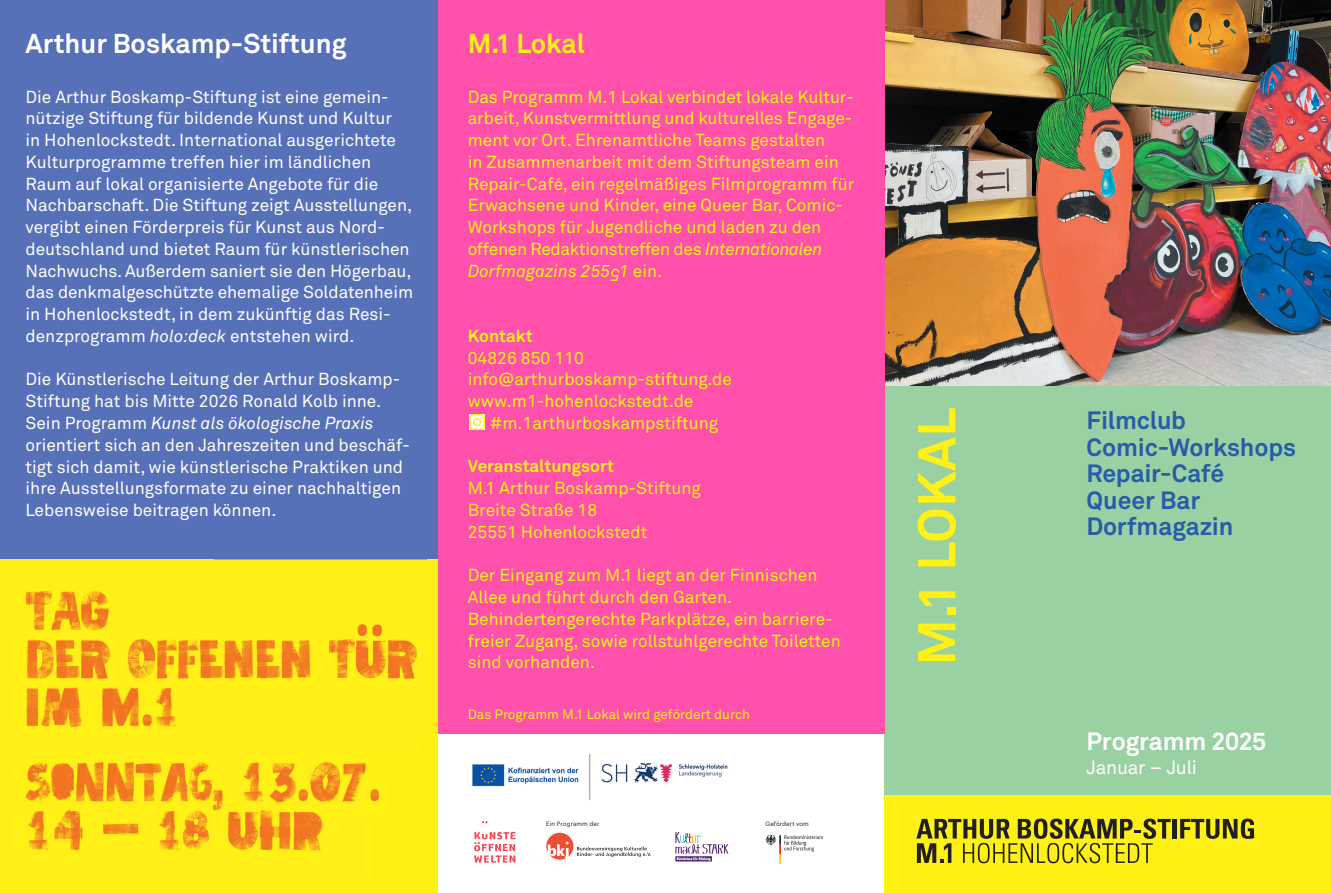
<style>
.page{position:relative;width:1331px;height:893px;background:#fff}
.page>*{position:absolute;margin:0;border:0;box-sizing:border-box;transform-origin:0 0}
.t1{font:700 52.5px "Akkurat Std";letter-spacing:.01em;color:#fff116}
.t2{font:700 27px "Akkurat Std";color:#fff}
.t3{font:700 27px "Akkurat Std";letter-spacing:-.005em;color:#fff116}
.t4{font:700 24.75px/26.4px "Akkurat Std";letter-spacing:-.005em;color:#275caa}
.t5{font:700 24.75px "Akkurat Std";letter-spacing:-.01em;color:#fff}
.t6{font:18.9px "Akkurat Std";letter-spacing:-.01em;color:#fff}
.t7{font:17.25px/21.8px "Akkurat Std";color:#fff}
.t8{font:17.25px/21.8px "Akkurat Std";color:#fff116}
.t9{font:700 17.25px "Akkurat Std";color:#fff116}
.t10{font:13.5px "Akkurat Std";color:#fff116}
.t11{font:6.15px "Graphik";letter-spacing:.02em;color:#231f20}
.s1{font-style:italic}
</style>
<div class="page">
<svg style="left:546px;top:833px;width:105px;height:27px"></svg>
<svg style="left:474px;top:832px;width:41px;height:31px"></svg>
<svg style="left:675px;top:832px;width:54px;height:30px"></svg>
<svg style="left:765px;top:834px;width:58px;height:30px"></svg>
<div style="left:884px;top:794px;width:447px;height:99px;background:#fff116"></div>
<div style="left:884px;top:0;width:447px;height:794px;background:#9ad1a2"></div>
<svg style="left:916px;top:819px;width:255px;height:44px"></svg>
<hr style="left:1173px;top:819px;width:4px;height:19px;background:#231f20">
<svg style="left:1180px;top:819px;width:74px;height:20px"></svg>
<img style="left:884px;top:0;width:447px;height:385px">
<img style="left:472px;top:755px;width:256px;height:45px">
<div style="left:436px;top:0;width:448px;height:733px;background:#ff50ac"></div>
<img style="left:469px;top:415px;width:15px;height:15px">
<div style="left:0;top:0;width:438px;height:559px;background:#5671b7"></div>
<div style="left:0;top:559px;width:438px;height:334px;background:#fff116"></div>
<svg style="left:610px;top:269px;width:9px;height:12px"></svg>
<img style="left:25px;top:591px;width:188px;height:137px">
<img style="left:213px;top:559px;width:213px;height:120px">
<img style="left:25px;top:762px;width:354px;height:89px">
<h2 class="t2" style="left:26px;top:27px;width:323px">Arthur Boskamp-Stiftung</h2>
<p class="t7" style="left:26px;top:86px;width:389px">Die Arthur Boskamp-Stiftung ist eine gemein&shy;nützige Stiftung für bildende Kunst und Kultur<br>in Hohenlockstedt. International ausgerichtete Kulturprogramme treffen hier im ländlichen Raum auf lokal organisierte Angebote für die Nachbarschaft. Die Stiftung zeigt Ausstellungen, vergibt einen Förderpreis für Kunst aus Nord&shy;deutschland und bietet Raum für künstlerischen Nachwuchs. Außerdem saniert sie den Högerbau, das denkmalgeschützte ehemalige Soldatenheim in Hohenlockstedt, in dem zukünftig das Resi&shy;denzprogramm <span class="s1">holo:deck</span> entstehen wird.</p>
<p class="t7" style="left:26px;top:369px;width:386px">Die Künstlerische Leitung der Arthur Boskamp-Stiftung hat bis Mitte 2026 Ronald Kolb inne.<br>Sein Programm <span class="s1">Kunst als ökologische Praxis </span>orientiert sich an den Jahreszeiten und beschäf&shy;tigt sich damit, wie künstlerische Praktiken und ihre Ausstellungsformate zu einer nachhaltigen Lebensweise beitragen können.</p>
<h2 class="t3" style="left:468px;top:27px;width:119px">M.1 Lokal</h2>
<p class="t8" style="left:468px;top:86px;width:388px">Das Programm M.1 Lokal verbindet lokale Kultur&shy;arbeit, Kunstvermittlung und kulturelles Engage&shy;ment vor Ort. Ehrenamtliche Teams gestalten<br>in Zusammenarbeit mit dem Stiftungsteam ein Repair-Café, ein regelmäßiges Filmprogramm für Erwachsene und Kinder, eine Queer Bar, Comic-Workshops für Jugendliche und laden zu den offenen Redaktionstreffen des <span class="s1">Internationalen Dorfmagazins 255 1</span> ein.</p>
<p class="t9" style="left:468px;top:325px;width:66px">Kontakt</p>
<p class="t8" style="left:468px;top:347px;width:266px">04826 850 110 info@arthurboskamp-stiftung.de www.m1-hohenlockstedt.de</p>
<p class="t8" style="left:489px;top:412px;width:230px">#m.1arthurboskampstiftung</p>
<p class="t9" style="left:468px;top:456px;width:148px">Veranstaltungsort</p>
<p class="t8" style="left:468px;top:477px;width:235px">M.1 Arthur Boskamp-Stiftung<br>Breite Straße 18<br>25551 Hohenlockstedt</p>
<p class="t8" style="left:468px;top:564px;width:375px">Der Eingang zum M.1 liegt an der Finnischen Allee und führt durch den Garten.<br>Behindertengerechte Parkplätze, ein barriere&shy;freier Zugang, sowie rollstuhlgerechte Toiletten sind vorhanden.</p>
<p class="t10" style="left:468px;top:706px;width:284px">Das Programm M.1 Lokal wird gefördert durch</p>
<p class="t11" style="left:546px;top:819px;width:55px">Ein Programm der</p>
<p class="t11" style="left:765px;top:819px;width:45px">Gefördert vom</p>
<h1 class="t1" style="left:904px;top:665px;width:259px;rotate:-90deg">M.1 LOKAL</h1>
<h3 class="t4" style="left:1087px;top:407px;width:211px">Filmclub<br>Comic-Workshops<br>Repair-Café<br>Queer Bar<br>Dorfmagazin</h3>
<h3 class="t5" style="left:1087px;top:726px;width:181px">Programm 2025</h3>
<p class="t6" style="left:1087px;top:757px;width:112px">Januar – Juli</p>
</div>
